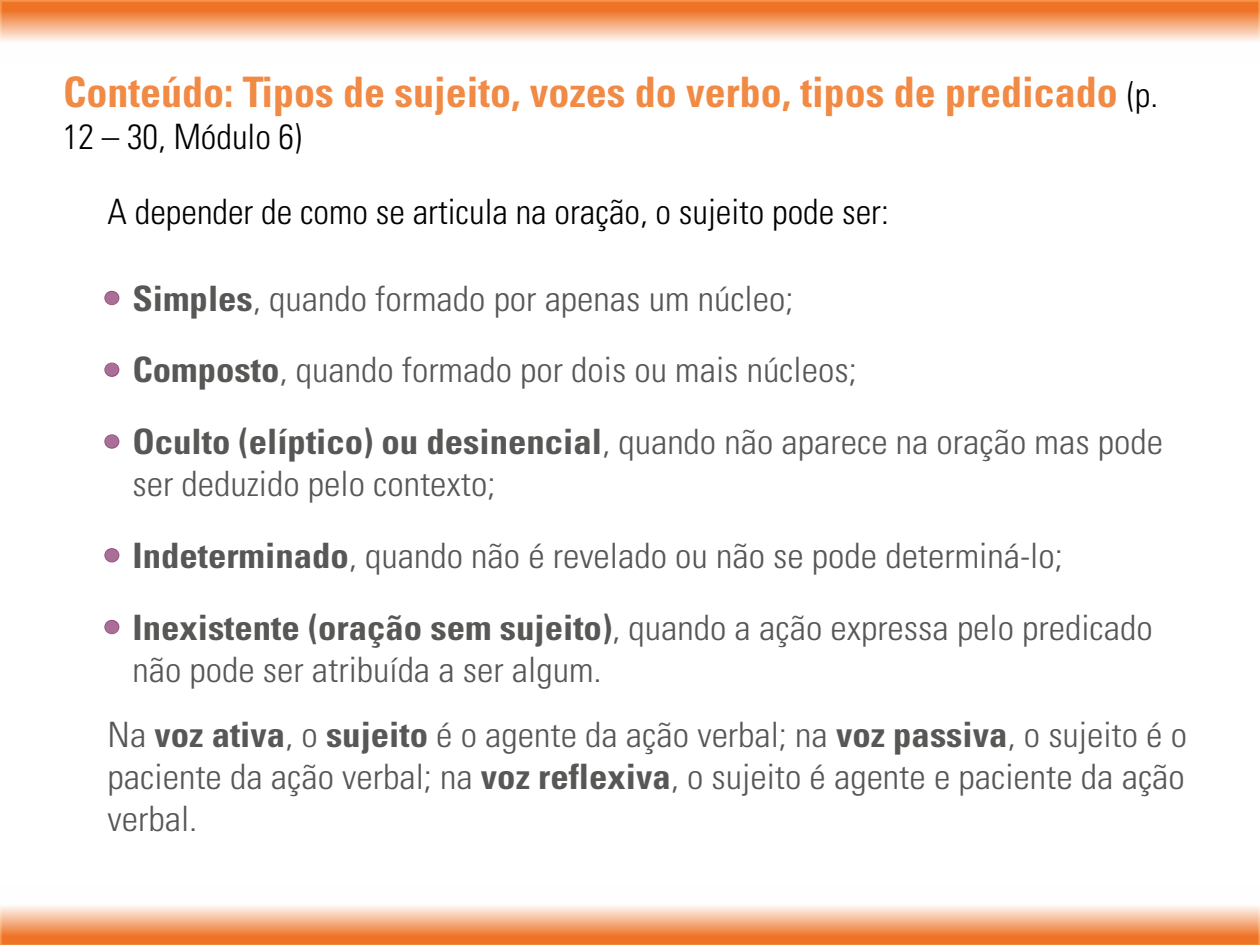
<style>
.page{position:relative;width:1260px;height:945px;background:#fff}
.page>*{position:absolute;margin:0;border:0;box-sizing:border-box;transform-origin:0 0}
.t1{font:700 condensed 42px "Univers LT Std";color:#f18a45}
.t2{font:300 condensed 35px/42px "Univers LT Std";color:#575756;scale:1.05 1}
.t3{font:300 condensed 35px/74.9px "Univers LT Std";color:#000}
.s1{font-weight:300;font-size:35px;color:#000}
.s2{font-stretch:normal;color:#a96f97}
.s3{font-weight:700}
</style>
<div class="page">
<svg style="left:0;top:0;width:1260px;height:42px;background:#f4a675"></svg>
<svg style="left:0;top:906px;width:1260px;height:39px;background:#f4a676"></svg>
<div style="left:104px;top:291px;width:15px;height:14px;border:2px solid #964c7f;border-radius:50%"></div>
<div style="left:104px;top:363px;width:15px;height:14px;border:2px solid #964c7f;border-radius:50%"></div>
<div style="left:104px;top:434px;width:15px;height:15px;border:2px solid #964c7f;border-radius:50%"></div>
<div style="left:104px;top:548px;width:15px;height:14px;border:2px solid #964c7f;border-radius:50%"></div>
<div style="left:104px;top:620px;width:15px;height:14px;border:2px solid #964c7f;border-radius:50%"></div>
<p class="t1" style="left:63px;top:66px;width:1097px">Conteúdo: Tipos de sujeito, vozes do verbo, tipos de predicado <span class="s1">(p.</span></p>
<p class="t3" style="left:108px;top:99px;width:783px;text-indent:-45px">12 – 30, Módulo 6)<br>A depender de como se articula na oração, o sujeito pode ser:</p>
<p class="t2" style="left:103px;top:277px;width:660px"><span class="s2">•</span> <span class="s3">Simples</span>, quando formado por apenas um núcleo;</p>
<p class="t2" style="left:103px;top:349px;width:720px"><span class="s2">•</span> <span class="s3">Composto</span>, quando formado por dois ou mais núcleos;</p>
<p class="t2" style="left:132px;top:421px;width:983px;text-indent:-30px"><span class="s2">•</span> <span class="s3">Oculto (elíptico) ou desinencial</span>, quando não aparece na oração mas pode ser deduzido pelo contexto;</p>
<p class="t2" style="left:103px;top:535px;width:916px"><span class="s2">•</span> <span class="s3">Indeterminado</span>, quando não é revelado ou não se pode determiná-lo;</p>
<p class="t2" style="left:132px;top:606px;width:973px;text-indent:-30px"><span class="s2">•</span> <span class="s3">Inexistente (oração sem sujeito)</span>, quando a ação expressa pelo predicado não pode ser atribuída a ser algum.</p>
<p class="t2" style="left:108px;top:714px;width:1030px;text-align:justify">Na <span class="s3">voz ativa</span>, o <span class="s3">sujeito</span> é o agente da ação verbal; na <span class="s3">voz passiva</span>, o sujeito é o paciente da ação verbal; na <span class="s3">voz reflexiva</span>, o sujeito é agente e paciente da ação verbal.</p>
</div>
